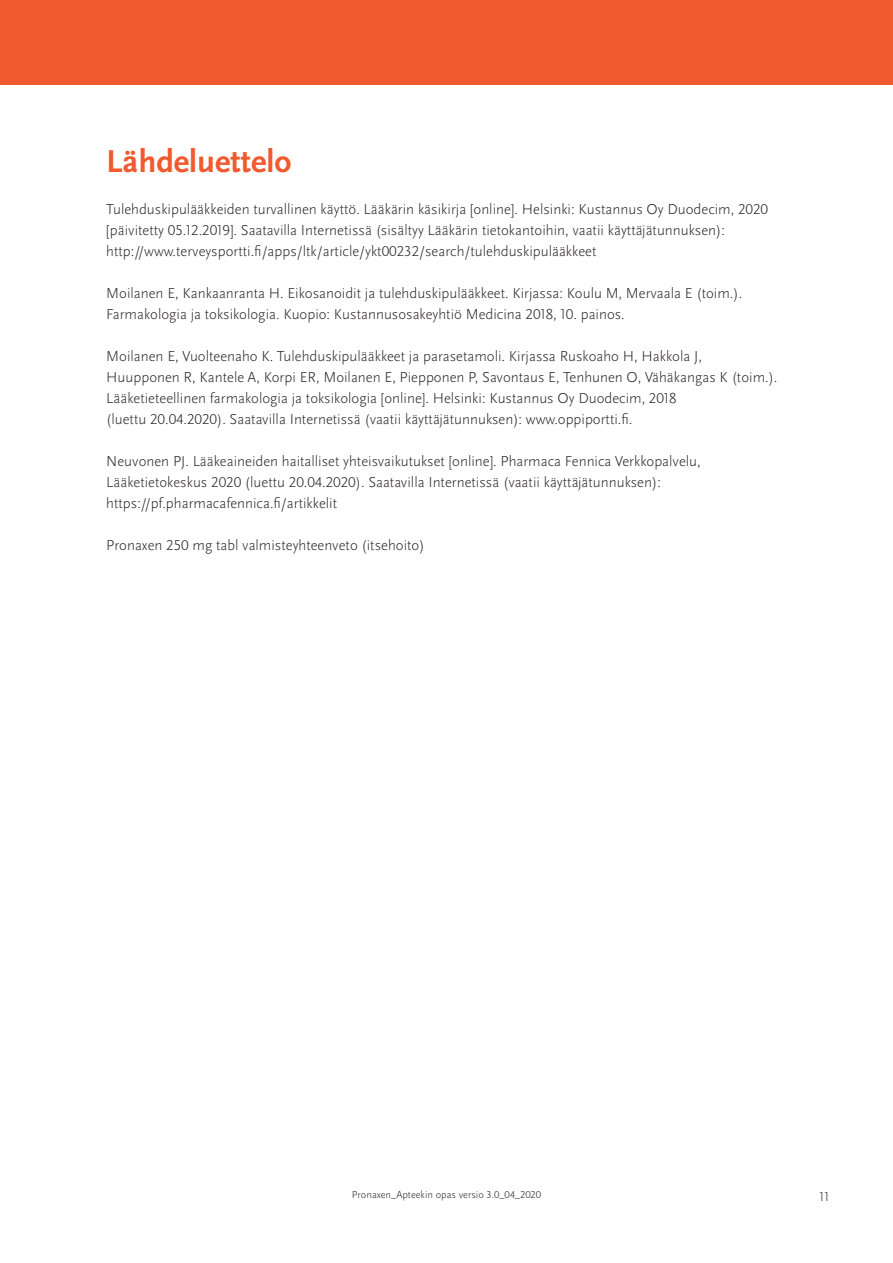
<style>
.page{position:relative;width:893px;height:1263px;background:#fff}
.page>*{position:absolute;margin:0;border:0;box-sizing:border-box;transform-origin:0 0}
.t1{font:700 33px "Scala Sans Pro";color:#f1592f}
.t2{font:300 15px/21px "Scala Sans Pro";color:#231f20}
.t3{font:300 13.5px "Scala Sans Pro";color:#231f20}
.t4{font:300 10.5px "Scala Sans Pro";color:#231f20}
</style>
<div class="page">
<div style="left:0;top:0;width:893px;height:85px;background:#f1592f"></div>
<h1 class="t1" style="left:106px;top:142px;width:187px">Lähdeluettelo</h1>
<p class="t2" style="left:106px;top:199px;width:663px">Tulehduskipulääkkeiden turvallinen käyttö. Lääkärin käsikirja [online]. Helsinki: Kustannus Oy Duodecim, 2020 [päivitetty 05.12.2019]. Saatavilla Internetissä (sisältyy Lääkärin tietokantoihin, vaatii käyttäjätunnuksen): http://www.terveysportti.fi/apps/ltk/article/ykt00232/search/tulehduskipulääkkeet</p>
<p class="t2" style="left:106px;top:283px;width:637px">Moilanen E, Kankaanranta H. Eikosanoidit ja tulehduskipulääkkeet. Kirjassa: Koulu M, Mervaala E (toim.).<br>Farmakologia ja toksikologia. Kuopio: Kustannusosakeyhtiö Medicina 2018, 10. painos.</p>
<p class="t2" style="left:106px;top:346px;width:673px">Moilanen E, Vuolteenaho K. Tulehduskipulääkkeet ja parasetamoli. Kirjassa Ruskoaho H, Hakkola J, Huupponen R, Kantele A, Korpi ER, Moilanen E, Piepponen P, Savontaus E, Tenhunen O, Vähäkangas K (toim.).<br>Lääketieteellinen farmakologia ja toksikologia [online]. Helsinki: Kustannus Oy Duodecim, 2018<br>(luettu 20.04.2020). Saatavilla Internetissä (vaatii käyttäjätunnuksen): www.oppiportti.fi.</p>
<p class="t2" style="left:106px;top:451px;width:596px">Neuvonen PJ. Lääkeaineiden haitalliset yhteisvaikutukset [online]. Pharmaca Fennica Verkkopalvelu,<br>Lääketietokeskus 2020 (luettu 20.04.2020). Saatavilla Internetissä (vaatii käyttäjätunnuksen): https://pf.pharmacafennica.fi/artikkelit</p>
<p class="t2" style="left:106px;top:535px;width:320px">Pronaxen 250 mg tabl valmisteyhteenveto (itsehoito)</p>
<p class="t4" style="left:352px;top:1189px;width:191px">Pronaxen_Apteekin opas versio 3.0_04_2020</p>
<p class="t3" style="left:820px;top:1188px;width:11px">11</p>
</div>
